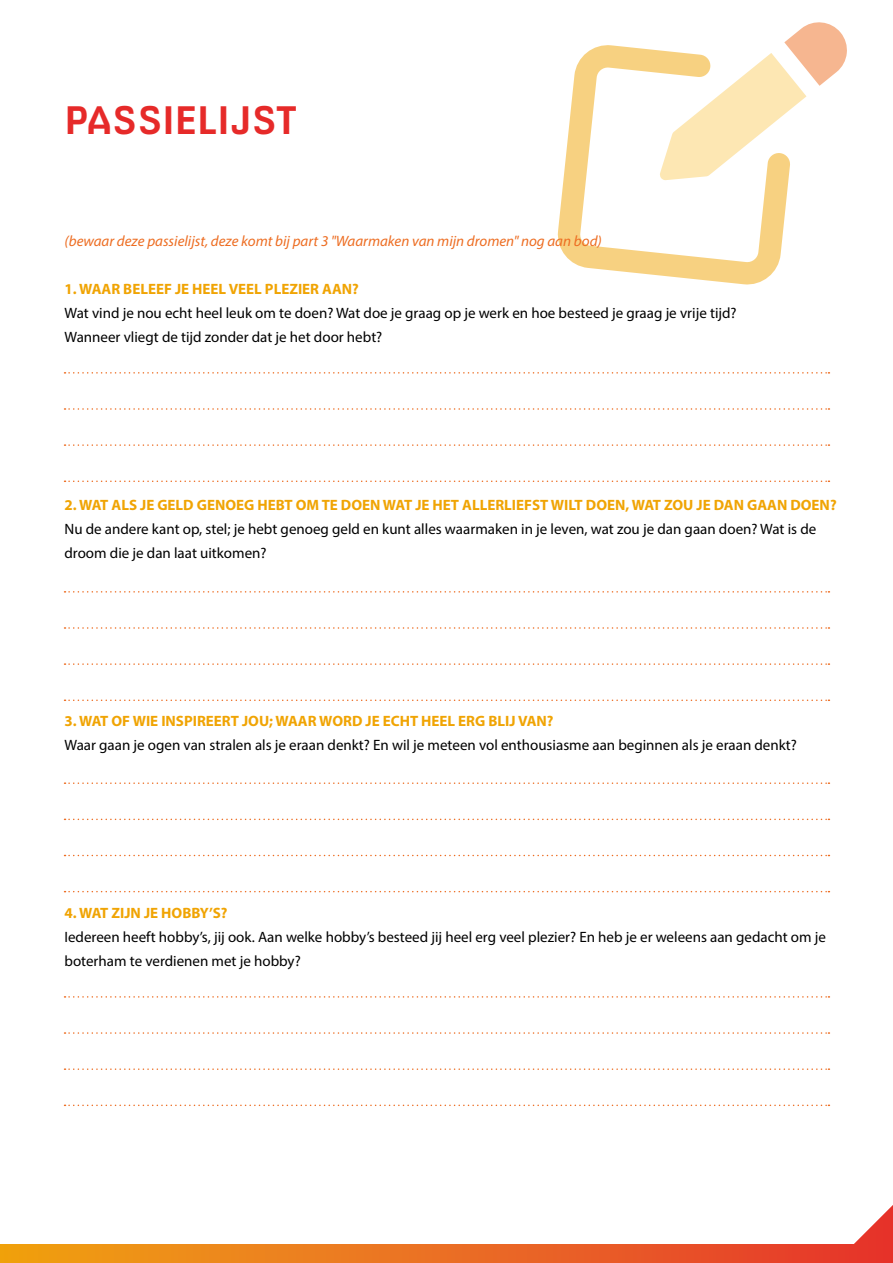
<style>
.page{position:relative;width:893px;height:1263px;background:#fff}
.page>*{position:absolute;margin:0;border:0;box-sizing:border-box;transform-origin:0 0}
.t1{font:700 37.5px "Milibus Rg";color:#e62a29}
.t2{font:15px/24px "Myriad Pro";color:#000}
.t3{font:700 15px "Myriad Pro";color:#f0a404}
.t4{font:italic 15px "Myriad Pro";color:#ed6d22}
</style>
<div class="page">
<div style="left:0;top:1244px;width:893px;height:19px;background:linear-gradient(to right,#f0a313,#e53730)"></div>
<svg style="left:557px;top:45px;width:232px;height:240px"></svg>
<svg style="left:660px;top:22px;width:187px;height:158px"></svg>
<svg style="left:65px;top:372px;width:764px;height:2px"></svg>
<svg style="left:65px;top:591px;width:764px;height:2px"></svg>
<svg style="left:65px;top:782px;width:764px;height:2px"></svg>
<svg style="left:65px;top:444px;width:764px;height:2px"></svg>
<svg style="left:65px;top:663px;width:764px;height:2px"></svg>
<svg style="left:65px;top:408px;width:764px;height:2px"></svg>
<svg style="left:65px;top:627px;width:764px;height:2px"></svg>
<svg style="left:65px;top:819px;width:764px;height:1px"></svg>
<svg style="left:65px;top:480px;width:764px;height:2px"></svg>
<svg style="left:65px;top:699px;width:764px;height:2px"></svg>
<svg style="left:65px;top:854px;width:764px;height:253px"></svg>
<svg style="left:835px;top:1205px;width:58px;height:58px"></svg>
<p class="t1" style="left:64px;top:97px;width:234px">PASSIELIJST</p>
<p class="t4" style="left:64px;top:231px;width:539px">(bewaar deze passielijst, deze komt bij part 3 "Waarmaken van mijn dromen" nog aan bod)</p>
<p class="t3" style="left:64px;top:279px;width:296px">1. WAAR BELEEF JE HEEL VEEL PLEZIER AAN?</p>
<p class="t2" style="left:64px;top:300px;width:674px">Wat vind je nou echt heel leuk om te doen? Wat doe je graag op je werk en hoe besteed je graag je vrije tijd?<br>Wanneer vliegt de tijd zonder dat je het door hebt?</p>
<p class="t3" style="left:64px;top:495px;width:774px">2. WAT ALS JE GELD GENOEG HEBT OM TE DOEN WAT JE HET ALLERLIEFST WILT DOEN, WAT ZOU JE DAN GAAN DOEN?</p>
<p class="t2" style="left:64px;top:516px;width:753px">Nu de andere kant op, stel; je hebt genoeg geld en kunt alles waarmaken in je leven, wat zou je dan gaan doen? Wat is de droom die je dan laat uitkomen?</p>
<p class="t3" style="left:64px;top:711px;width:491px">3. WAT OF WIE INSPIREERT JOU; WAAR WORD JE ECHT HEEL ERG BLIJ VAN?</p>
<p class="t2" style="left:64px;top:732px;width:734px">Waar gaan je ogen van stralen als je eraan denkt? En wil je meteen vol enthousiasme aan beginnen als je eraan denkt?</p>
<p class="t3" style="left:64px;top:903px;width:164px">4. WAT ZIJN JE HOBBY’S?</p>
<p class="t2" style="left:64px;top:924px;width:763px">Iedereen heeft hobby’s, jij ook. Aan welke hobby’s besteed jij heel erg veel plezier? En heb je er weleens aan gedacht om je boterham te verdienen met je hobby?</p>
</div>
